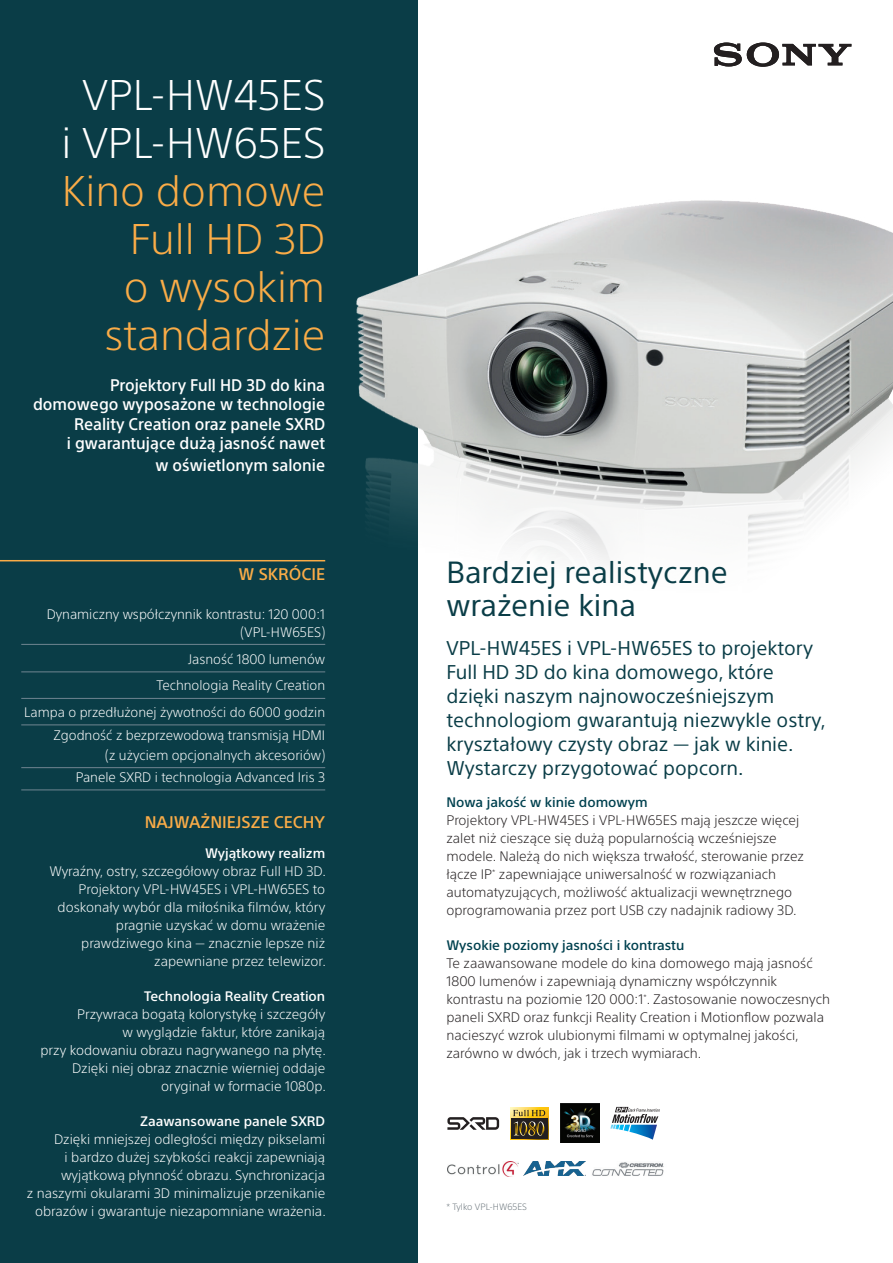
<style>
.page{position:relative;width:893px;height:1263px;background:#fff}
.page>*{position:absolute;margin:0;border:0;box-sizing:border-box;transform-origin:0 0}
.t1{font:300 42px/48px "SST Pro";color:#faac47;text-align:right}
.t2{font:300 42px/48px "SST Pro";color:#fff;text-align:center}
.t3{font:30px/33px "SST";color:#0a3d47}
.t4{font:19.5px/24px "SST";color:#0a3d47}
.t5{font:500 16.5px/19.5px "SST Pro";color:#fff;text-align:right;scale:.95 1}
.t6{font:500 16.5px "SST Pro";color:#faac47}
.t7{font:300 13.5px/18px "SST Pro";color:#fff;text-align:right}
.t8{font:300 13.5px/18px "SST Pro";color:#231f20}
.t9{font:500 13.5px "SST Pro";color:#fff}
.t10{font:500 13.5px "SST Pro";color:#01414f}
.t11{font:300 9px "SST Pro";color:#6a747b}
</style>
<div class="page">
<div style="left:0;top:0;width:418px;height:1263px;background:#0a3d47"></div>
<img style="left:266px;top:200px;width:627px;height:363px">
<hr style="left:0;top:560px;width:325px;height:1px;background:#faac47">
<hr style="left:21px;top:644px;width:304px;height:1px;background:#708591">
<hr style="left:21px;top:671px;width:304px;height:1px;background:#708591">
<hr style="left:21px;top:698px;width:304px;height:1px;background:#708591">
<hr style="left:21px;top:724px;width:304px;height:1px;background:#708591">
<hr style="left:21px;top:767px;width:304px;height:1px;background:#708591">
<hr style="left:21px;top:789px;width:304px;height:1px;background:#708591">
<svg style="left:714px;top:43px;width:137px;height:24px"></svg>
<img style="left:560px;top:1104px;width:39px;height:39px">
<svg style="left:510px;top:1107px;width:38px;height:33px"></svg>
<div style="left:511px;top:1118px;width:36px;height:20px;background:#231f20"></div>
<svg style="left:513px;top:1110px;width:32px;height:26px"></svg>
<svg style="left:447px;top:1117px;width:52px;height:13px"></svg>
<svg style="left:610px;top:1107px;width:50px;height:33px"></svg>
<img style="left:447px;top:1161px;width:71px;height:16px">
<img style="left:592px;top:1162px;width:72px;height:14px">
<img style="left:524px;top:1161px;width:61px;height:14px">
<h1 class="t2" style="left:62px;top:71px;width:265px">VPL-HW45ES<br>i VPL-HW65ES</h1>
<h1 class="t1" style="left:62px;top:167px;width:265px">Kino domowe<br>Full HD 3D<br>o wysokim standardzie</h1>
<p class="t5" style="left:33px;top:375px;width:309px">Projektory Full HD 3D do kina domowego wyposażone w technologie Reality Creation oraz panele SXRD<br>i gwarantujące dużą jasność nawet</p>
<p class="t5" style="left:155px;top:455px;width:180px">w oświetlonym salonie</p>
<p class="t6" style="left:239px;top:564px;width:88px">W SKRÓCIE</p>
<p class="t7" style="left:47px;top:605px;width:280px">Dynamiczny współczynnik kontrastu: 120 000:1 (VPL-HW65ES)</p>
<p class="t7" style="left:24px;top:645px;width:302px;line-height:26.5px">Jasność 1800 lumenów<br>Technologia Reality Creation<br>Lampa o przedłużonej żywotności do 6000 godzin</p>
<p class="t7" style="left:53px;top:726px;width:273px;line-height:19.2px">Zgodność z bezprzewodową transmisją HDMI (z użyciem opcjonalnych akcesoriów)</p>
<p class="t7" style="left:76px;top:768px;width:251px">Panele SXRD i technologia Advanced Iris 3</p>
<p class="t6" style="left:145px;top:812px;width:182px">NAJWAŻNIEJSZE CECHY</p>
<p class="t9" style="left:205px;top:845px;width:122px">Wyjątkowy realizm</p>
<p class="t7" style="left:49px;top:862px;width:278px">Wyraźny, ostry, szczegółowy obraz Full HD 3D.<br>Projektory VPL-HW45ES i VPL-HW65ES to doskonały wybór dla miłośnika filmów, który pragnie uzyskać w domu wrażenie prawdziwego kina — znacznie lepsze niż zapewniane przez telewizor.</p>
<p class="t9" style="left:144px;top:988px;width:183px">Technologia Reality Creation</p>
<p class="t7" style="left:41px;top:1005px;width:287px">Przywraca bogatą kolorystykę i szczegóły<br>w wyglądzie faktur, które zanikają<br>przy kodowaniu obrazu nagrywanego na płytę.<br>Dzięki niej obraz znacznie wierniej oddaje oryginał w formacie 1080p.</p>
<p class="t9" style="left:140px;top:1113px;width:186px">Zaawansowane panele SXRD</p>
<p class="t7" style="left:27px;top:1130px;width:301px">Dzięki mniejszej odległości między pikselami<br>i bardzo dużej szybkości reakcji zapewniają wyjątkową płynność obrazu. Synchronizacja<br>z naszymi okularami 3D minimalizuje przenikanie obrazów i gwarantuje niezapomniane wrażenia.</p>
<h2 class="t3" style="left:446px;top:555px;width:283px">Bardziej realistyczne wrażenie kina</h2>
<h3 class="t4" style="left:446px;top:636px;width:381px">VPL-HW45ES i VPL-HW65ES to projektory Full HD 3D do kina domowego, które dzięki naszym najnowocześniejszym technologiom gwarantują niezwykle ostry, kryształowy czysty obraz — jak w kinie.<br>Wystarczy przygotować popcorn.</h3>
<p class="t10" style="left:446px;top:794px;width:203px">Nowa jakość w kinie domowym</p>
<p class="t8" style="left:446px;top:811px;width:359px">Projektory VPL-HW45ES i VPL-HW65ES mają jeszcze więcej zalet niż cieszące się dużą popularnością wcześniejsze modele. Należą do nich większa trwałość, sterowanie przez łącze IP<sup>*</sup> zapewniające uniwersalność w rozwiązaniach automatyzujących, możliwość aktualizacji wewnętrznego oprogramowania przez port USB czy nadajnik radiowy 3D.</p>
<p class="t10" style="left:446px;top:937px;width:239px">Wysokie poziomy jasności i kontrastu</p>
<p class="t8" style="left:446px;top:954px;width:385px">Te zaawansowane modele do kina domowego mają jasność 1800 lumenów i zapewniają dynamiczny współczynnik kontrastu na poziomie 120 000:1<sup>*</sup>. Zastosowanie nowoczesnych paneli SXRD oraz funkcji Reality Creation i Motionflow pozwala nacieszyć wzrok ulubionymi filmami w optymalnej jakości, zarówno w dwóch, jak i trzech wymiarach.</p>
<p class="t11" style="left:446px;top:1202px;width:82px">* Tylko VPL-HW65ES</p>
</div>
